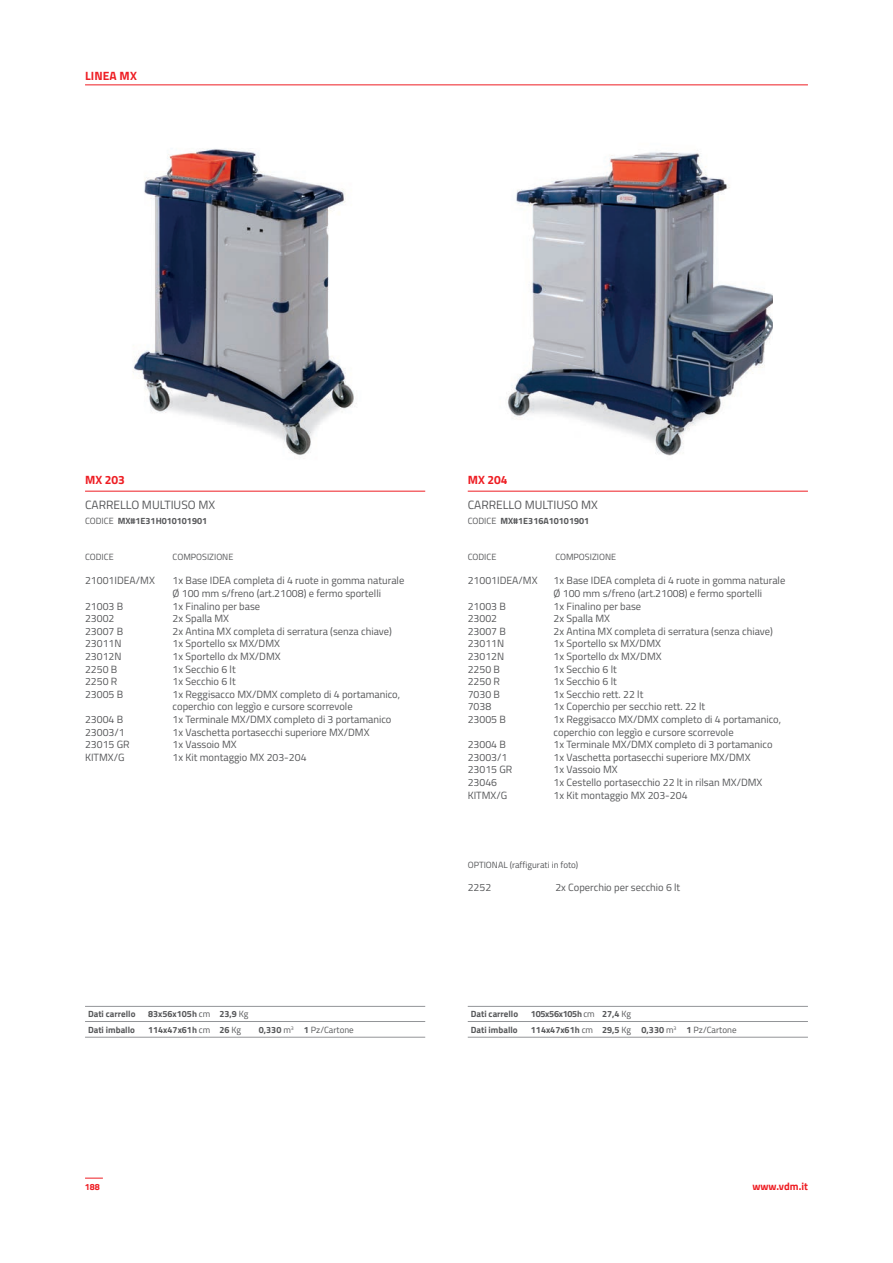
<style>
.page{position:relative;width:893px;height:1263px;background:#fff}
.page>*{position:absolute;margin:0;border:0;box-sizing:border-box;transform-origin:0 0}
.t1{font:12px "Titillium Web";color:#57585a}
.t2{font:700 12px "Titillium Web";color:#ee1d23}
.t3{font:10.5px/12.6px "Titillium Web";color:#57585a}
.t4{font:700 10.5px "Titillium Web";color:#ee1d23}
.t5{font:700 9px/15.6px "Titillium Web";color:#57585a}
.t6{font:9px "Titillium Web";color:#57585a}
.t7{font:700 9px "Titillium Web";color:#ee1d23}
.s1{font-weight:400}
.s2{font-weight:700}
</style>
<div class="page">
<hr style="left:85px;top:85px;width:723px;height:1px;background:#ee1d23">
<hr style="left:85px;top:491px;width:340px;height:1px;background:#ee1d23">
<hr style="left:468px;top:491px;width:340px;height:1px;background:#ee1d23">
<svg style="left:85px;top:1178px;width:18px;height:1px"></svg>
<hr style="left:85px;top:1006px;width:340px;height:1px;background:#939598">
<hr style="left:85px;top:1021px;width:340px;height:1px;background:#939598">
<hr style="left:85px;top:1037px;width:340px;height:1px;background:#939598">
<hr style="left:468px;top:1006px;width:340px;height:1px;background:#939598">
<hr style="left:468px;top:1021px;width:340px;height:1px;background:#939598">
<hr style="left:468px;top:1037px;width:340px;height:1px;background:#939598">
<img style="left:133px;top:148px;width:224px;height:308px">
<img style="left:507px;top:152px;width:266px;height:304px">
<p class="t2" style="left:85px;top:67px;width:53px">LINEA MX</p>
<p class="t2" style="left:85px;top:471px;width:41px">MX 203</p>
<p class="t1" style="left:85px;top:496px;width:132px">CARRELLO MULTIUSO MX</p>
<p class="t2" style="left:468px;top:471px;width:41px">MX 204</p>
<p class="t1" style="left:468px;top:496px;width:132px">CARRELLO MULTIUSO MX</p>
<p class="t5" style="left:85px;top:512px;width:124px"><span class="s1">CODICE</span> MX#1E31H010101901</p>
<p class="t5" style="left:468px;top:512px;width:123px"><span class="s1">CODICE</span> MX#1E316A10101901</p>
<p class="t6" style="left:468px;top:550px;width:30px">CODICE</p>
<p class="t6" style="left:555px;top:550px;width:62px">COMPOSIZIONE</p>
<p class="t6" style="left:85px;top:550px;width:30px">CODICE</p>
<p class="t6" style="left:173px;top:550px;width:62px">COMPOSIZIONE</p>
<p class="t3" style="left:85px;top:574px;width:71px">21001IDEA/MX</p>
<p class="t3" style="left:85px;top:599px;width:40px">21003 B<br>23002<br>23007 B<br>23011N<br>23012N<br>2250 B<br>2250 R<br>23005 B</p>
<p class="t3" style="left:85px;top:712px;width:46px">23004 B<br>23003/1<br>23015 GR<br>KITMX/G</p>
<p class="t3" style="left:173px;top:574px;width:233px">1x Base IDEA completa di 4 ruote in gomma naturale<br>Ø 100 mm s/freno (art.21008) e fermo sportelli<br>1x Finalino per base<br>2x Spalla MX<br>2x Antina MX completa di serratura (senza chiave)<br>1x Sportello sx MX/DMX<br>1x Sportello dx MX/DMX<br>1x Secchio 6 lt<br>1x Secchio 6 lt<br>1x Reggisacco MX/DMX completo di 4 portamanico, coperchio con leggìo e cursore scorrevole<br>1x Terminale MX/DMX completo di 3 portamanico<br>1x Vaschetta portasecchi superiore MX/DMX<br>1x Vassoio MX<br>1x Kit montaggio MX 203-204</p>
<p class="t3" style="left:468px;top:574px;width:71px">21001IDEA/MX</p>
<p class="t3" style="left:468px;top:599px;width:40px">21003 B<br>23002<br>23007 B<br>23011N<br>23012N<br>2250 B<br>2250 R<br>7030 B<br>7038<br>23005 B</p>
<p class="t3" style="left:468px;top:738px;width:46px">23004 B<br>23003/1<br>23015 GR<br>23046<br>KITMX/G</p>
<p class="t3" style="left:554px;top:574px;width:233px">1x Base IDEA completa di 4 ruote in gomma naturale<br>Ø 100 mm s/freno (art.21008) e fermo sportelli<br>1x Finalino per base<br>2x Spalla MX<br>2x Antina MX completa di serratura (senza chiave)<br>1x Sportello sx MX/DMX<br>1x Sportello dx MX/DMX<br>1x Secchio 6 lt<br>1x Secchio 6 lt<br>1x Secchio rett. 22 lt<br>1x Coperchio per secchio rett. 22 lt<br>1x Reggisacco MX/DMX completo di 4 portamanico, coperchio con leggìo e cursore scorrevole<br>1x Terminale MX/DMX completo di 3 portamanico<br>1x Vaschetta portasecchi superiore MX/DMX<br>1x Vassoio MX<br>1x Cestello portasecchio 22 lt in rilsan MX/DMX<br>1x Kit montaggio MX 203-204</p>
<p class="t6" style="left:468px;top:859px;width:112px">OPTIONAL (raffigurati in foto)</p>
<p class="t3" style="left:468px;top:880px;width:25px">2252</p>
<p class="t3" style="left:555px;top:880px;width:126px">2x Coperchio per secchio 6 lt</p>
<p class="t5" style="left:88px;top:1005px;width:49px">Dati carrello<br>Dati imballo</p>
<p class="t5" style="left:471px;top:1005px;width:49px">Dati carrello<br>Dati imballo</p>
<p class="t5" style="left:148px;top:1005px;width:102px">83x56x105h <span class="s1">cm</span> 23,9 <span class="s1">Kg<br></span>114x47x61h <span class="s1">cm</span></p>
<p class="t5" style="left:259px;top:1021px;width:36px">0,330 <span class="s1">m</span><sup>3</sup></p>
<p class="t5" style="left:219px;top:1021px;width:23px">26 <span class="s1">Kg</span></p>
<p class="t6" style="left:304px;top:1023px;width:51px"><span class="s2">1</span> Pz/Cartone</p>
<p class="t5" style="left:531px;top:1005px;width:102px">105x56x105h <span class="s1">cm</span> 27,4 <span class="s1">Kg<br></span>114x47x61h <span class="s1">cm</span></p>
<p class="t5" style="left:641px;top:1021px;width:36px">0,330 <span class="s1">m</span><sup>3</sup></p>
<p class="t5" style="left:602px;top:1021px;width:31px">29,5 <span class="s1">Kg</span></p>
<p class="t6" style="left:687px;top:1023px;width:51px"><span class="s2">1</span> Pz/Cartone</p>
<p class="t7" style="left:85px;top:1180px;width:17px">188</p>
<p class="t4" style="left:752px;top:1178px;width:57px">www.vdm.it</p>
</div>
